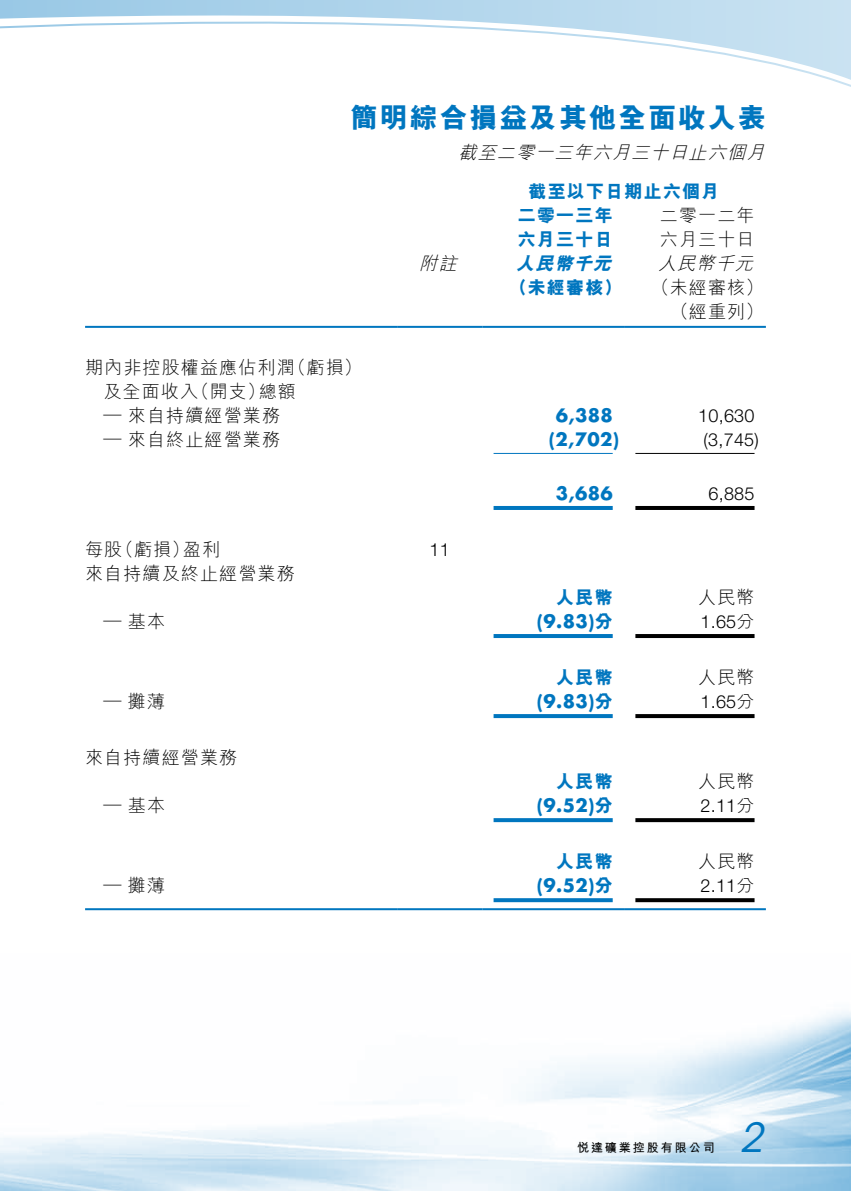
<style>
.page{position:relative;width:851px;height:1191px;background:#fff}
.page>*{position:absolute;margin:0;border:0;box-sizing:border-box;transform-origin:0 0}
.t1{font:italic 40px "ITC Avant Garde Std";color:#0076bf}
._01_Body_Text{font:800 28px "M Hei HK";letter-spacing:.065em;color:#0076bf}
._01_Body_Text-2{font:300 18px "M Hei HK";letter-spacing:.065em;color:#000}
._01_Body_Text-3{font:700 18px "Futura Std";letter-spacing:.015em;color:#0076bf}
._01_Body_Text-4{font:300 18px "Helvetica Neue LT Std";letter-spacing:.015em;color:#000}
._01_Body_Text-5{font:800 18px "M Hei HK";letter-spacing:.065em;color:#0076bf}
._01_Body_Text-6{font:italic 300 18px "M Hei HK";color:#000}
._01_Body_Text-7{font:italic 800 18px "M Hei HK";color:#0076bf}
.t2{font:700 12px "M Hei HK";letter-spacing:.165em;color:#000}
.s1{font-family:"M Hei HK";font-weight:800}
.s2{font-family:"M Hei HK"}
</style>
<div class="page">
<img style="left:0;top:1011px;width:850px;height:180px">
<svg style="left:0;top:0;width:850px;height:87px"></svg>
<hr style="left:85px;top:326px;width:312px;height:2px;background:#0076bf">
<hr style="left:397px;top:326px;width:85px;height:2px;background:#0076bf">
<hr style="left:482px;top:326px;width:142px;height:2px;background:#0076bf">
<hr style="left:624px;top:326px;width:141px;height:2px;background:#0076bf">
<hr style="left:493px;top:453px;width:119px;height:1px;background:#0076bf">
<hr style="left:635px;top:453px;width:119px;height:1px;background:#000">
<hr style="left:493px;top:506px;width:119px;height:4px;background:#0076bf">
<hr style="left:635px;top:506px;width:119px;height:4px;background:#000">
<hr style="left:493px;top:634px;width:119px;height:4px;background:#0076bf">
<hr style="left:635px;top:634px;width:119px;height:4px;background:#000">
<svg style="left:493px;top:714px;width:119px;height:4px"></svg>
<svg style="left:635px;top:714px;width:119px;height:4px"></svg>
<svg style="left:493px;top:818px;width:119px;height:4px"></svg>
<svg style="left:635px;top:818px;width:119px;height:4px"></svg>
<svg style="left:493px;top:898px;width:119px;height:4px"></svg>
<svg style="left:635px;top:898px;width:119px;height:4px"></svg>
<hr style="left:85px;top:908px;width:312px;height:2px;background:#0076bf">
<hr style="left:397px;top:908px;width:85px;height:2px;background:#0076bf">
<hr style="left:482px;top:908px;width:142px;height:2px;background:#0076bf">
<hr style="left:624px;top:908px;width:141px;height:2px;background:#0076bf">
<p class="_01_Body_Text" style="left:350px;top:103px;width:417px">簡明綜合損益及其他全面收入表</p>
<p class="_01_Body_Text-6" style="left:458px;top:143px;width:312px">截至二零一三年六月三十日止六個月</p>
<p class="_01_Body_Text-5" style="left:528px;top:182px;width:192px">截至以下日期止六個月</p>
<p class="_01_Body_Text-5" style="left:517px;top:206px;width:96px">二零一三年</p>
<p class="_01_Body_Text-5" style="left:517px;top:230px;width:96px">六月三十日</p>
<p class="_01_Body_Text-2" style="left:659px;top:206px;width:96px">二零一二年</p>
<p class="_01_Body_Text-2" style="left:659px;top:230px;width:96px">六月三十日</p>
<p class="_01_Body_Text-6" style="left:658px;top:254px;width:101px">人民幣千元</p>
<p class="_01_Body_Text-6" style="left:419px;top:254px;width:43px">附註</p>
<p class="_01_Body_Text-7" style="left:516px;top:254px;width:101px">人民幣千元</p>
<p class="_01_Body_Text-2" style="left:288px;top:358px;width:75px">（虧損(</p>
<p class="_01_Body_Text-2" style="left:85px;top:358px;width:211px">期內非控股權益應佔利潤</p>
<p class="_01_Body_Text-2" style="left:259px;top:382px;width:39px">總額</p>
<p class="_01_Body_Text-2" style="left:191px;top:382px;width:75px">（開支）</p>
<p class="_01_Body_Text-2" style="left:103px;top:382px;width:96px">及全面收入</p>
<p class="_01_Body_Text-2" style="left:103px;top:406px;width:178px">— 來自持續經營業務</p>
<p class="_01_Body_Text-2" style="left:103px;top:430px;width:178px">— 來自終止經營業務</p>
<p class="_01_Body_Text-2" style="left:116px;top:540px;width:75px">（虧損）</p>
<p class="_01_Body_Text-2" style="left:85px;top:540px;width:39px">每股</p>
<p class="_01_Body_Text-2" style="left:85px;top:564px;width:211px">來自持續及終止經營業務</p>
<p class="_01_Body_Text-2" style="left:103px;top:612px;width:63px">— 基本</p>
<p class="_01_Body_Text-2" style="left:183px;top:540px;width:39px">盈利</p>
<p class="_01_Body_Text-2" style="left:103px;top:692px;width:63px">— 攤薄</p>
<p class="_01_Body_Text-2" style="left:85px;top:748px;width:154px">來自持續經營業務</p>
<p class="_01_Body_Text-2" style="left:103px;top:796px;width:63px">— 基本</p>
<p class="_01_Body_Text-2" style="left:103px;top:876px;width:63px">— 攤薄</p>
<p class="_01_Body_Text-4" style="left:429px;top:538px;width:22px">11</p>
<p class="_01_Body_Text-5" style="left:509px;top:278px;width:114px">（未經審核）</p>
<p class="_01_Body_Text-2" style="left:651px;top:278px;width:113px">（未經審核(</p>
<p class="_01_Body_Text-2" style="left:670px;top:302px;width:94px">（經重列(</p>
<p class="_01_Body_Text-3" style="left:555px;top:403px;width:58px">6,388</p>
<p class="_01_Body_Text-4" style="left:698px;top:404px;width:58px">10,630</p>
<p class="_01_Body_Text-3" style="left:549px;top:427px;width:72px">)2,702(</p>
<p class="_01_Body_Text-4" style="left:703px;top:428px;width:57px">)3,745(</p>
<p class="_01_Body_Text-3" style="left:555px;top:481px;width:58px">3,686</p>
<p class="_01_Body_Text-4" style="left:708px;top:482px;width:48px">6,885</p>
<p class="_01_Body_Text-5" style="left:556px;top:588px;width:58px">人民幣</p>
<p class="_01_Body_Text-3" style="left:537px;top:609px;width:77px">(9.83 <span class="s1">分</span>)</p>
<p class="_01_Body_Text-2" style="left:698px;top:588px;width:58px">人民幣</p>
<p class="_01_Body_Text-4" style="left:700px;top:610px;width:56px">1.65<span class="s2">分</span></p>
<p class="_01_Body_Text-5" style="left:556px;top:668px;width:58px">人民幣</p>
<p class="_01_Body_Text-3" style="left:537px;top:689px;width:77px">(9.83 <span class="s1">分</span>)</p>
<p class="_01_Body_Text-2" style="left:698px;top:668px;width:58px">人民幣</p>
<p class="_01_Body_Text-4" style="left:700px;top:690px;width:56px">1.65<span class="s2">分</span></p>
<p class="_01_Body_Text-5" style="left:556px;top:772px;width:58px">人民幣</p>
<p class="_01_Body_Text-3" style="left:537px;top:793px;width:77px">(9.52 <span class="s1">分</span>)</p>
<p class="_01_Body_Text-2" style="left:698px;top:772px;width:58px">人民幣</p>
<p class="_01_Body_Text-4" style="left:700px;top:794px;width:56px">2.11<span class="s2">分</span></p>
<p class="_01_Body_Text-5" style="left:556px;top:852px;width:58px">人民幣</p>
<p class="_01_Body_Text-3" style="left:537px;top:873px;width:77px">(9.52 <span class="s1">分</span>)</p>
<p class="_01_Body_Text-2" style="left:698px;top:852px;width:58px">人民幣</p>
<p class="_01_Body_Text-4" style="left:700px;top:874px;width:56px">2.11<span class="s2">分</span></p>
<p class="t2" style="left:577px;top:1138px;width:139px">悅達礦業控股有限公司</p>
<p class="t1" style="left:739px;top:1113px;width:25px">2</p>
</div>
